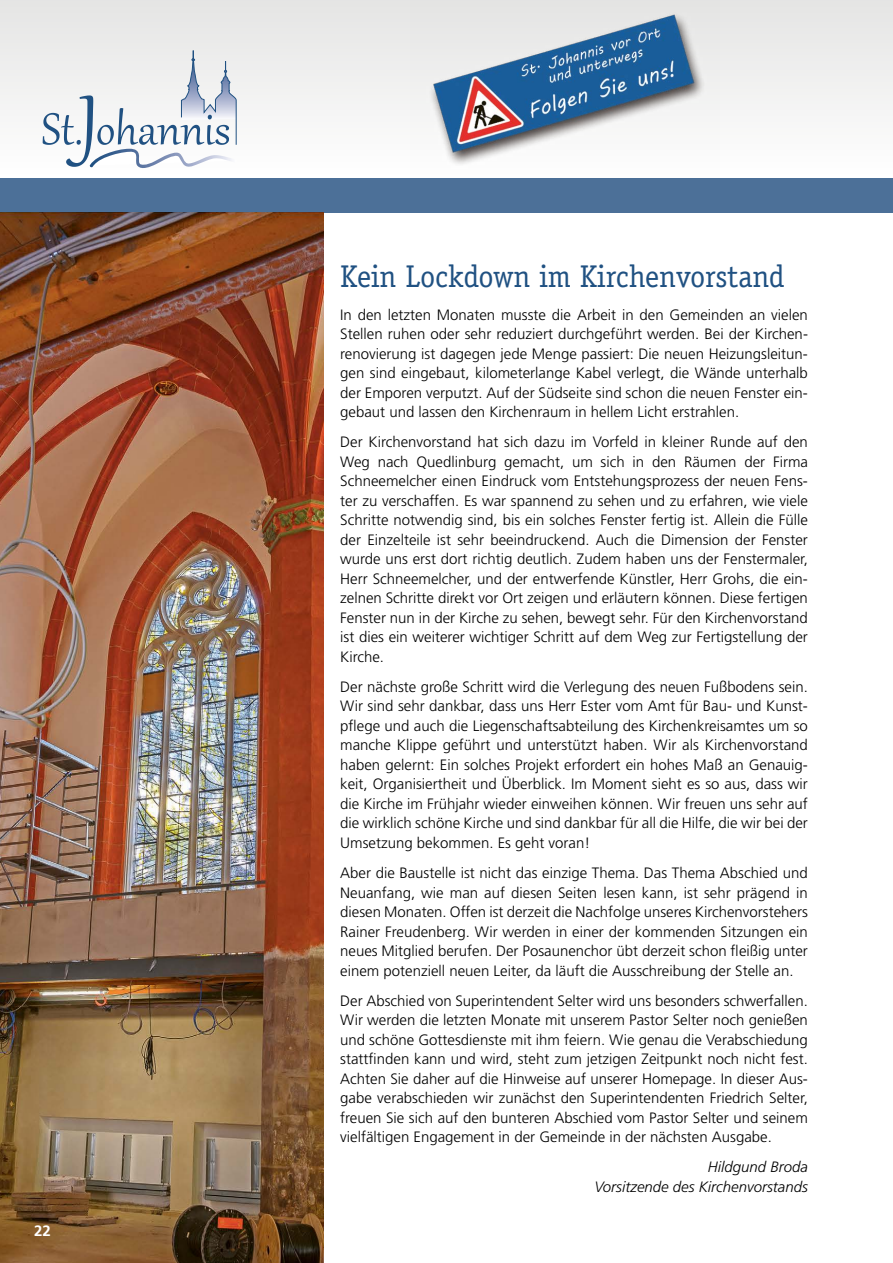
<style>
.page{position:relative;width:893px;height:1263px;background:#fff}
.page>*{position:absolute;margin:0;border:0;box-sizing:border-box;transform-origin:0 0}
.Subhead_1{font:31.5px "Officina Serif";letter-spacing:-.005em;color:#205182}
.Fließ{font:300 15px/19.5px "Frutiger";color:#000;text-align:justify}
.Fließ-2{font:italic 300 15px/19.5px "Frutiger";color:#000;text-align:right}
.t1{font:700 15px "Frutiger";color:#fff}
</style>
<div class="page">
<div style="left:0;top:0;width:893px;height:179px;background:linear-gradient(to bottom,#e4e4e4,#fff)"></div>
<svg style="left:35px;top:17px;width:211px;height:161px"></svg>
<div style="left:0;top:179px;width:893px;height:34px;background:#4c7098"></div>
<img style="left:0;top:213px;width:323px;height:1050px">
<img style="left:410px;top:0;width:310px;height:179px">
<p class="t1" style="left:34px;top:1222px;width:18px">22</p>
<p class="Subhead_1" style="left:340px;top:258px;width:446px">Kein Lockdown im Kirchenvorstand</p>
<p class="Fließ" style="left:340px;top:305px;width:469px">In den letzten Monaten musste die Arbeit in den Gemeinden an vielen Stellen ruhen oder sehr reduziert durchgeführt werden. Bei der Kirchen&shy;renovierung ist dagegen jede Menge passiert: Die neuen Heizungsleitun&shy;gen sind eingebaut, kilometerlange Kabel verlegt, die Wände unterhalb der Emporen verputzt. Auf der Südseite sind schon die neuen Fenster ein&shy;gebaut und lassen den Kirchenraum in hellem Licht erstrahlen.</p>
<p class="Fließ" style="left:340px;top:432px;width:469px">Der Kirchenvorstand hat sich dazu im Vorfeld in kleiner Runde auf den Weg nach Quedlinburg gemacht, um sich in den Räumen der Firma Schneemelcher einen Eindruck vom Entstehungsprozess der neuen Fens&shy;ter zu verschaffen. Es war spannend zu sehen und zu erfahren, wie viele Schritte notwendig sind, bis ein solches Fenster fertig ist. Allein die Fülle der Einzelteile ist sehr beeindruckend. Auch die Dimension der Fenster wurde uns erst dort richtig deutlich. Zudem haben uns der Fenstermaler, Herr Schneemelcher, und der entwerfende Künstler, Herr Grohs, die ein&shy;zelnen Schritte direkt vor Ort zeigen und erläutern können. Diese fertigen Fenster nun in der Kirche zu sehen, bewegt sehr. Für den Kirchenvorstand ist dies ein weiterer wichtiger Schritt auf dem Weg zur Fertigstellung der Kirche.</p>
<p class="Fließ" style="left:340px;top:677px;width:469px;text-align:left">Der nächste große Schritt wird die Verlegung des neuen Fußbodens sein.<br>Wir sind sehr dankbar, dass uns Herr Ester vom Amt für Bau- und Kunst&shy;pflege und auch die Liegenschaftsabteilung des Kirchenkreisamtes um so manche Klippe geführt und unterstützt haben. Wir als Kirchenvorstand haben gelernt: Ein solches Projekt erfordert ein hohes Maß an Genauig&shy;keit, Organisiertheit und Überblick. Im Moment sieht es so aus, dass wir die Kirche im Frühjahr wieder einweihen können. Wir freuen uns sehr auf die wirklich schöne Kirche und sind dankbar für all die Hilfe, die wir bei der Umsetzung bekommen. Es geht voran!</p>
<p class="Fließ" style="left:340px;top:863px;width:469px">Aber die Baustelle ist nicht das einzige Thema. Das Thema Abschied und Neuanfang, wie man auf diesen Seiten lesen kann, ist sehr prägend in diesen Monaten. Offen ist derzeit die Nachfolge unseres Kirchenvorstehers Rainer Freudenberg. Wir werden in einer der kommenden Sitzungen ein neues Mitglied berufen. Der Posaunenchor übt derzeit schon fleißig unter einem potenziell neuen Leiter, da läuft die Ausschreibung der Stelle an.</p>
<p class="Fließ" style="left:340px;top:991px;width:469px;text-align:left">Der Abschied von Superintendent Selter wird uns besonders schwerfallen.<br>Wir werden die letzten Monate mit unserem Pastor Selter noch genießen und schöne Gottesdienste mit ihm feiern. Wie genau die Verabschiedung stattfinden kann und wird, steht zum jetzigen Zeitpunkt noch nicht fest.<br>Achten Sie daher auf die Hinweise auf unserer Homepage. In dieser Aus&shy;gabe verabschieden wir zunächst den Superintendenten Friedrich Selter, freuen Sie sich auf den bunteren Abschied vom Pastor Selter und seinem vielfältigen Engagement in der Gemeinde in der nächsten Ausgabe.</p>
<p class="Fließ-2" style="left:594px;top:1157px;width:215px">Hildgund Broda<br>Vorsitzende des Kirchenvorstands</p>
</div>
